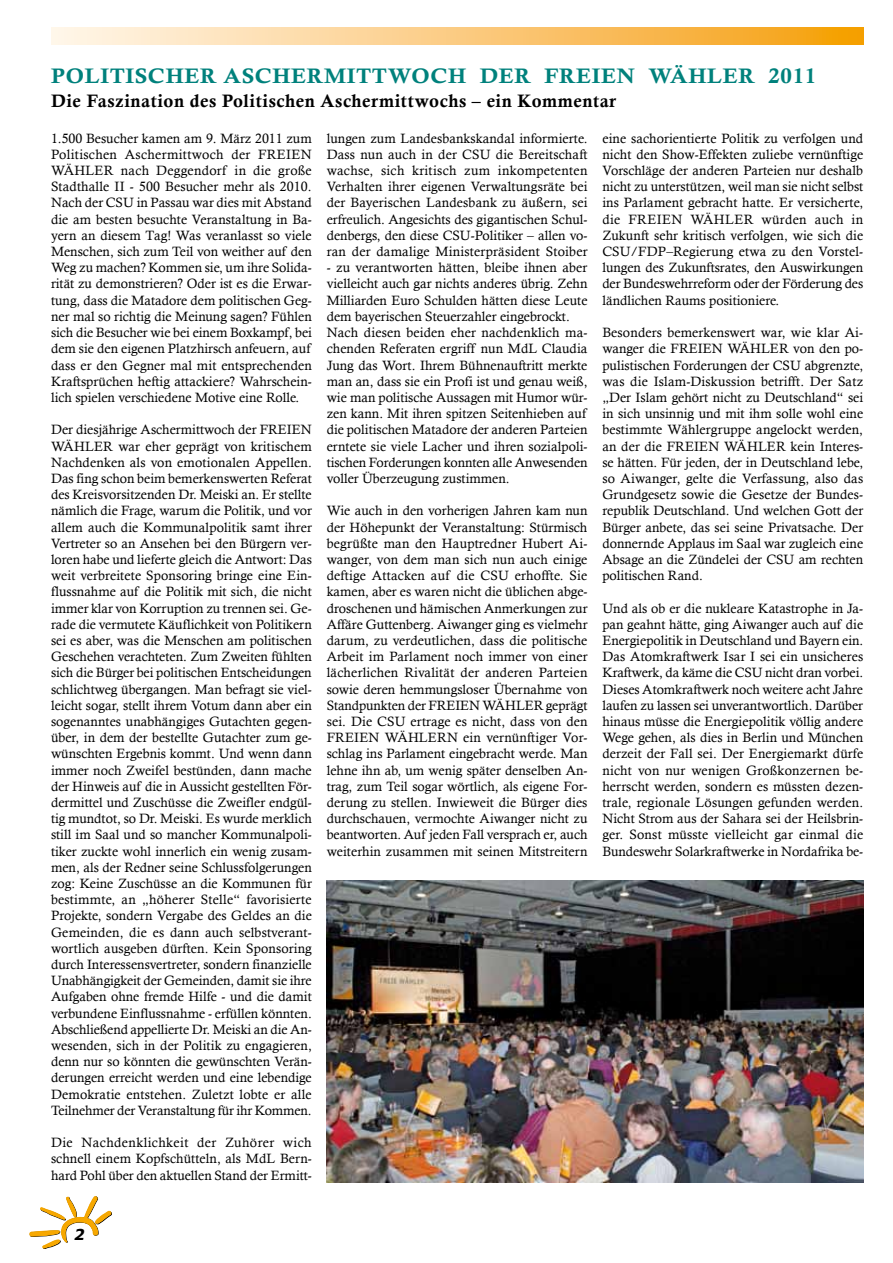
<style>
.page{position:relative;width:893px;height:1263px;background:#fff}
.page>*{position:absolute;margin:0;border:0;box-sizing:border-box;transform-origin:0 0}
.t1{font:21px "Calis MT Bol";letter-spacing:.03em;color:#00817c;scale:1.07 1}
.t2{font:18px "Calis MT Bol";letter-spacing:.03em;color:#000}
.t3{font:italic 700 15px "Verdana";color:#000}
.t4{font:13.5px/16.2px "Calisto";color:#000;text-align:justify}
</style>
<div class="page">
<svg style="left:30px;top:1196px;width:82px;height:53px"></svg>
<svg style="left:51px;top:27px;width:812px;height:18px;background:#facb7e"></svg>
<img style="left:327px;top:880px;width:536px;height:302px">
<h1 class="t1" style="left:51px;top:64px;width:717px">POLITISCHER ASCHERMITTWOCH DER FREIEN WÄHLER 2011</h1>
<h2 class="t2" style="left:51px;top:91px;width:567px">Die Faszination des Politischen Aschermittwochs – ein Kommentar</h2>
<p class="t4" style="left:327px;top:130px;width:262px">lungen zum Landesbankskandal informierte.<br>Dass nun auch in der CSU die Bereitschaft wachse, sich kritisch zum inkompetenten Verhalten ihrer eigenen Verwaltungsräte bei der Bayerischen Landesbank zu äußern, sei erfreulich. Angesichts des gigantischen Schul&shy;denbergs, den diese CSU-Politiker – allen vo&shy;ran der damalige Ministerpräsident Stoiber</p>
<p class="t4" style="left:327px;top:259px;width:262px;text-align:left">- zu verantworten hätten, bleibe ihnen aber vielleicht auch gar nichts anderes übrig. Zehn Milliarden Euro Schulden hätten diese Leute dem bayerischen Steuerzahler eingebrockt.<br>Nach diesen beiden eher nachdenklich ma&shy;chenden Referaten ergriff nun MdL Claudia Jung das Wort. Ihrem Bühnenauftritt merkte man an, dass sie ein Profi ist und genau weiß, wie man politische Aussagen mit Humor wür&shy;zen kann. Mit ihren spitzen Seitenhieben auf die politischen Matadore der anderen Parteien erntete sie viele Lacher und ihren sozialpoli&shy;tischen Forderungen konnten alle Anwesenden voller Überzeugung zustimmen.</p>
<p class="t4" style="left:327px;top:502px;width:262px">Wie auch in den vorherigen Jahren kam nun der Höhepunkt der Veranstaltung: Stürmisch begrüßte man den Hauptredner Hubert Ai&shy;wanger, von dem man sich nun auch einige deftige Attacken auf die CSU erhoffte. Sie kamen, aber es waren nicht die üblichen abge&shy;droschenen und hämischen Anmerkungen zur Affäre Guttenberg. Aiwanger ging es vielmehr darum, zu verdeutlichen, dass die politische Arbeit im Parlament noch immer von einer lächerlichen Rivalität der anderen Parteien sowie deren hemmungsloser Übernahme von Standpunkten der FREIEN WÄHLER geprägt sei. Die CSU ertrage es nicht, dass von den freien</p>
<p class="t4" style="left:602px;top:130px;width:262px">eine sachorientierte Politik zu verfolgen und nicht den Show-Effekten zuliebe vernünftige Vorschläge der anderen Parteien nur deshalb nicht zu unterstützen, weil man sie nicht selbst ins Parlament gebracht hatte. Er versicherte, die Freien</p>
<p class="t4" style="left:51px;top:130px;width:262px;text-align:left">1.500 Besucher kamen am 9. März 2011 zum<br>Politischen Aschermittwoch der Freien<br>Wähler</p>
<p class="t4" style="left:51px;top:162px;width:262px;text-indent:70px">nach Deggendorf in die große Stadthalle II - 500 Besucher mehr als 2010.<br>Nach der CSU in Passau war dies mit Abstand die am besten besuchte Veranstaltung in Ba&shy;yern an diesem Tag! Was veranlasst so viele Menschen, sich zum Teil von weither auf den Weg zu machen? Kommen sie, um ihre Solida&shy;rität zu demonstrieren? Oder ist es die Erwar&shy;tung, dass die Matadore dem politischen Geg&shy;ner mal so richtig die Meinung sagen? Fühlen sich die Besucher wie bei einem Boxkampf, bei dem sie den eigenen Platzhirsch anfeuern, auf dass er den Gegner mal mit entsprechenden Kraftsprüchen heftig attackiere? Wahrschein&shy;lich spielen verschiedene Motive eine Rolle.</p>
<p class="t4" style="left:51px;top:421px;width:262px">Der diesjährige Aschermittwoch der FREIEN WÄHLER war eher geprägt von kritischem Nachdenken als von emotionalen Appellen.<br>Das fing schon beim bemerkenswerten Referat des Kreisvorsitzenden Dr. Meiski an. Er stellte nämlich die Frage, warum die Politik, und vor allem auch die Kommunalpolitik samt ihrer Vertreter so an Ansehen bei den Bürgern ver&shy;loren habe und lieferte gleich die Antwort: Das weit verbreitete Sponsoring bringe eine Ein&shy;flussnahme auf die Politik mit sich, die nicht immer klar von Korruption zu trennen sei. Ge&shy;rade die vermutete Käuflichkeit von Politikern sei es aber, was die Menschen am politischen Geschehen verachteten. Zum Zweiten fühlten sich die Bürger bei politischen Entscheidungen schlichtweg übergangen. Man befragt sie viel&shy;leicht sogar, stellt ihrem Votum dann aber ein sogenanntes unabhängiges Gutachten gegen&shy;über, in dem der bestellte Gutachter zum ge&shy;wünschten Ergebnis kommt. Und wenn dann immer noch Zweifel bestünden, dann mache der Hinweis auf die in Aussicht gestellten För&shy;dermittel und Zuschüsse die Zweifler endgül&shy;tig mundtot, so Dr. Meiski. Es wurde merklich still im Saal und so mancher Kommunalpoli&shy;tiker zuckte wohl innerlich ein wenig zusam&shy;men, als der Redner seine Schlussfolgerungen zog: Keine Zuschüsse an die Kommunen für bestimmte, an „höherer Stelle“ favorisierte Projekte, sondern Vergabe des Geldes an die Gemeinden, die es dann auch selbstverant&shy;wortlich ausgeben dürften. Kein Sponsoring durch Interessensvertreter, sondern finanzielle Unabhängigkeit der Gemeinden, damit sie ihre Aufgaben ohne fremde Hilfe - und die damit verbundene Einflussnahme - erfüllen könnten.<br>Abschließend appellierte Dr. Meiski an die An&shy;wesenden, sich in der Politik zu engagieren, denn nur so könnten die gewünschten Verän&shy;derungen erreicht werden und eine lebendige Demokratie entstehen. Zuletzt lobte er alle Teilnehmer der Veranstaltung für ihr Kommen.</p>
<p class="t4" style="left:51px;top:1134px;width:262px">Die Nachdenklichkeit der Zuhörer wich schnell einem Kopfschütteln, als MdL Bern&shy;hard Pohl über den aktuellen Stand der Ermitt-</p>
<p class="t4" style="left:690px;top:211px;width:24px">Wähler</p>
<p class="t4" style="left:602px;top:211px;width:262px;text-indent:159px">würden auch in Zukunft sehr kritisch verfolgen, wie sich die CSU/FDP–Regierung etwa zu den Vorstel&shy;lungen des Zukunftsrates, den Auswirkungen der Bundeswehrreform oder der Förderung des ländlichen Raums positioniere.</p>
<p class="t4" style="left:602px;top:324px;width:262px">Besonders bemerkenswert war, wie klar Ai&shy;wanger die freien</p>
<p class="t4" style="left:727px;top:340px;width:12px">wähler</p>
<p class="t4" style="left:602px;top:340px;width:262px;text-indent:191px">von den po&shy;pulistischen Forderungen der CSU abgrenzte, was die Islam-Diskussion betrifft. Der Satz „Der Islam gehört nicht zu Deutschland“ sei in sich unsinnig und mit ihm solle wohl eine bestimmte Wählergruppe angelockt werden, an der die FREIEN WÄHLER kein Interes&shy;se hätten. Für jeden, der in Deutschland lebe, so Aiwanger, gelte die Verfassung, also das Grundgesetz sowie die Gesetze der Bundes&shy;republik Deutschland. Und welchen Gott der Bürger anbete, das sei seine Privatsache. Der donnernde Applaus im Saal war zugleich eine Absage an die Zündelei der CSU am rechten politischen Rand.</p>
<p class="t4" style="left:602px;top:600px;width:262px">Und als ob er die nukleare Katastrophe in Ja&shy;pan geahnt hätte, ging Aiwanger auch auf die Energiepolitik in Deutschland und Bayern ein.<br>Das Atomkraftwerk Isar I sei ein unsicheres Kraftwerk, da käme die CSU nicht dran vorbei.<br>Dieses Atomkraftwerk noch weitere acht Jahre laufen zu lassen sei unverantwortlich. Darüber hinaus müsse die Energiepolitik völlig andere Wege gehen, als dies in Berlin und München derzeit der Fall sei. Der Energiemarkt dürfe nicht von nur wenigen Großkonzernen be&shy;herrscht werden, sondern es müssten dezen&shy;trale, regionale Lösungen gefunden werden.<br>Nicht Strom aus der Sahara sei der Heilsbrin&shy;ger. Sonst müsste vielleicht gar einmal die Bundeswehr Solarkraftwerke in Nordafrika be-</p>
<p class="t4" style="left:385px;top:729px;width:12px">wählern</p>
<p class="t4" style="left:327px;top:729px;width:262px;text-indent:137px">ein vernünftiger Vor&shy;schlag ins Parlament eingebracht werde. Man lehne ihn ab, um wenig später denselben An&shy;trag, zum Teil sogar wörtlich, als eigene For&shy;derung zu stellen. Inwieweit die Bürger dies durchschauen, vermochte Aiwanger nicht zu beantworten. Auf jeden Fall versprach er, auch weiterhin zusammen mit seinen Mitstreitern</p>
<p class="t3" style="left:74px;top:1224px;width:12px">2</p>
</div>
